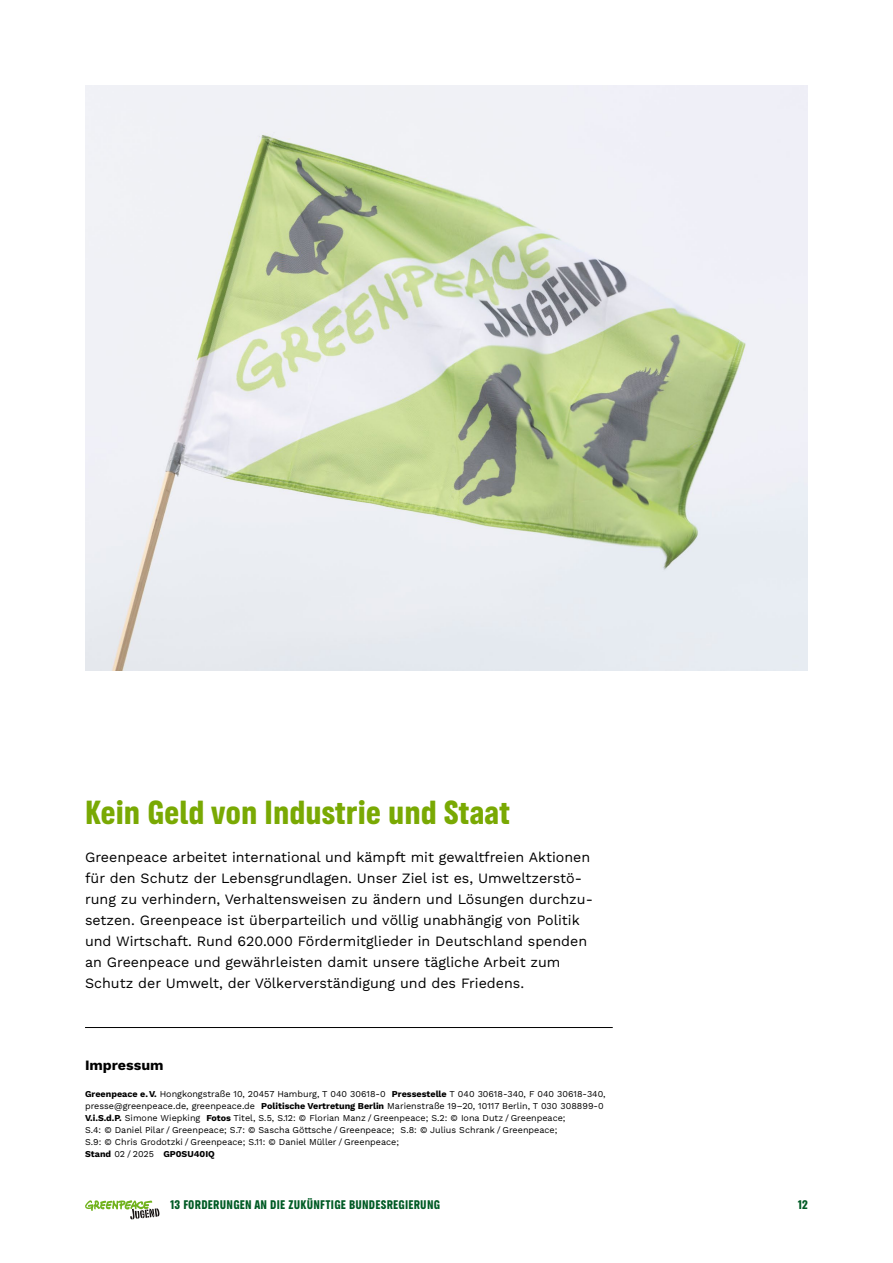
<style>
.page{position:relative;width:893px;height:1263px;background:#fff}
.page>*{position:absolute;margin:0;border:0;box-sizing:border-box;transform-origin:0 0}
.t1{font:700 30px "Greenpeace Sans";color:#79a903}
.t2{font:14.25px/21px "Work Sans";color:#000}
.t3{font:700 14.25px "Work Sans";color:#000}
.t4{font:700 11.25px "Greenpeace Sans";letter-spacing:.02em;color:#005b25}
.t5{font:9px/12px "Work Sans";color:#000}
.s1{font-weight:700}
</style>
<div class="page">
<svg style="left:85px;top:1200px;width:74px;height:19px"></svg>
<hr style="left:85px;top:1027px;width:528px;height:1px;background:#000">
<img style="left:85px;top:85px;width:723px;height:586px">
<h1 class="t1" style="left:85px;top:789px;width:426px">Kein Geld von Industrie und Staat</h1>
<p class="t2" style="left:85px;top:846px;width:509px">Greenpeace arbeitet international und kämpft mit gewaltfreien Aktionen für den Schutz der Lebensgrundlagen. Unser Ziel ist es, Umweltzerstö&shy;rung zu verhindern, Verhaltensweisen zu ändern und Lösungen durchzu&shy;setzen. Greenpeace ist überparteilich und völlig unabhängig von Politik und Wirtschaft. Rund 620.000 Fördermitglieder in Deutschland spenden an Greenpeace und gewährleisten damit unsere tägliche Arbeit zum Schutz der Umwelt, der Völkerverständigung und des Friedens.</p>
<h2 class="t3" style="left:85px;top:1054px;width:80px">Impressum</h2>
<p class="t5" style="left:85px;top:1087px;width:522px"><span class="s1">Greenpeace e. V.</span> Hongkongstraße 10, 20457 Hamburg, T 040 30618-0 <span class="s1">Pressestelle</span> T 040 30618-340, F 040 30618-340, presse@greenpeace.de, greenpeace.de <span class="s1">Politische Vertretung Berlin</span> Marienstraße 19–20, 10117 Berlin, T 030 308899-0<br><span class="s1">V.i.S.d.P.</span> Simone Wiepking <span class="s1">Fotos</span> Titel, S.5, S.12: © Florian Manz / Greenpeace; S.2: © Iona Dutz / Greenpeace;<br>S.4: © Daniel Pilar / Greenpeace; S.7: © Sascha Göttsche / Greenpeace; S.8: © Julius Schrank / Greenpeace;<br>S.9: © Chris Grodotzki / Greenpeace; S.11: © Daniel Müller / Greenpeace;<br><span class="s1">Stand</span> 02 / 2025 <span class="s1">GP0SU40IQ</span></p>
<p class="t4" style="left:170px;top:1196px;width:271px">13 FORDERUNGEN AN DIE ZUKÜNFTIGE BUNDESREGIERUNG</p>
<p class="t4" style="left:798px;top:1196px;width:12px">12</p>
</div>
